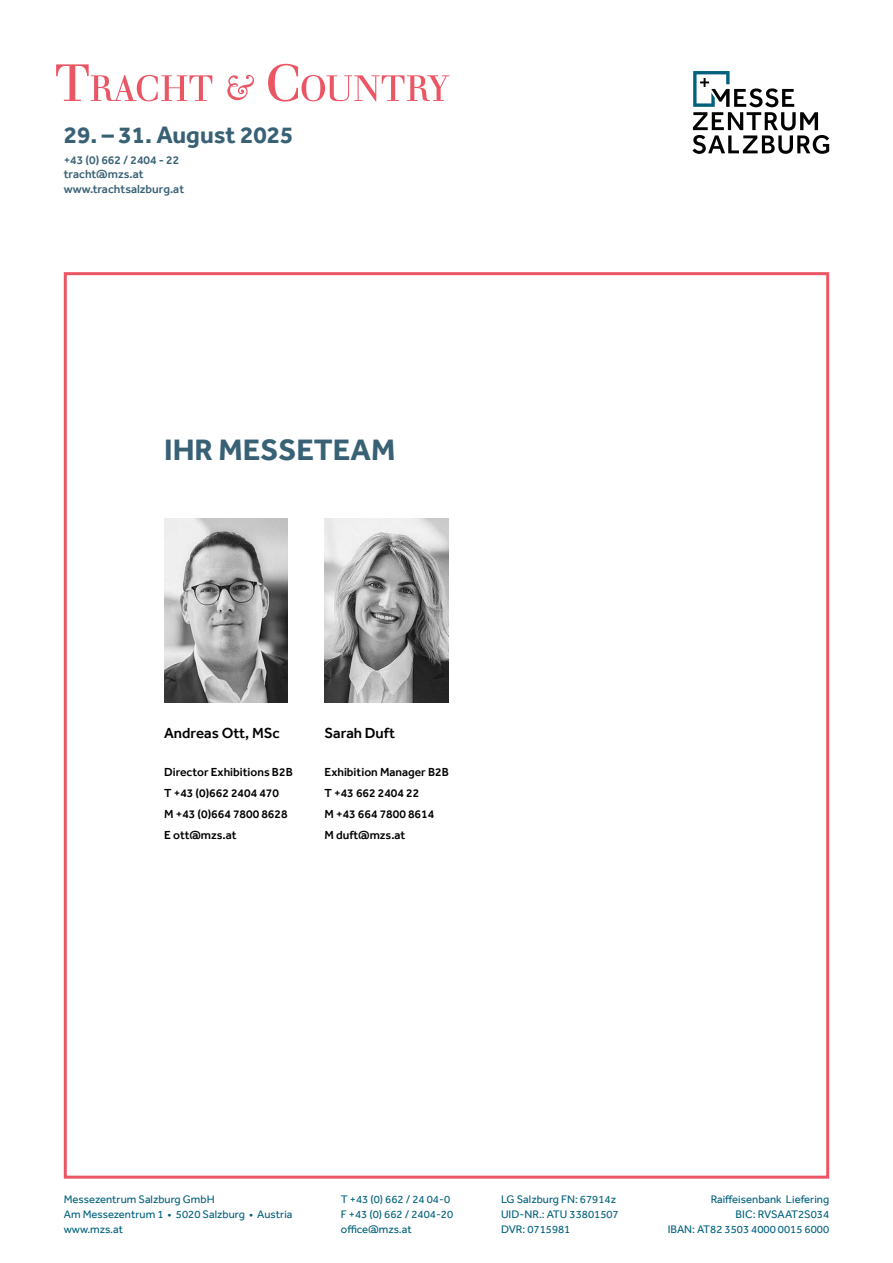
<style>
.page{position:relative;width:893px;height:1263px;background:#fff}
.page>*{position:absolute;margin:0;border:0;box-sizing:border-box;transform-origin:0 0}
.t1{font:700 30.3px "Effra";color:#396175}
.t2{font:700 24.45px "Effra";color:#396175}
.t3{font:500 15px "Effra";color:#000}
.t4{font:500 12px/21px "Effra";color:#000}
.t5{font:500 12px/14.4px "Effra";color:#396175}
.t6{font:11.25px/15px "Effra";color:#00617c}
</style>
<div class="page">
<svg style="left:56px;top:64px;width:156px;height:37px"></svg>
<svg style="left:268px;top:64px;width:181px;height:38px"></svg>
<svg style="left:227px;top:75px;width:27px;height:25px"></svg>
<svg style="left:692px;top:71px;width:137px;height:83px"></svg>
<img style="left:164px;top:519px;width:124px;height:183px">
<img style="left:325px;top:519px;width:123px;height:183px">
<h2 class="t2" style="left:64px;top:120px;width:231px">29. – 31. August 2025</h2>
<p class="t5" style="left:64px;top:152px;width:122px">+43 (0) 662 / 2404 - 22 tracht@mzs.at www.trachtsalzburg.at</p>
<h1 class="t1" style="left:164px;top:432px;width:233px">IHR MESSETEAM</h1>
<h3 class="t3" style="left:164px;top:724px;width:117px">Andreas Ott, MSc</h3>
<p class="t4" style="left:164px;top:761px;width:130px">Director Exhibitions B2B<br>T +43 (0)662 2404 470<br>M +43 (0)664 7800 8628<br>E ott@mzs.at</p>
<h3 class="t3" style="left:325px;top:724px;width:72px">Sarah Duft</h3>
<p class="t4" style="left:325px;top:761px;width:126px">Exhibition Manager B2B<br>T +43 662 2404 22<br>M +43 664 7800 8614<br>M duft@mzs.at</p>
<p class="t6" style="left:64px;top:1191px;width:230px">Messezentrum Salzburg GmbH<br>Am Messezentrum 1 • 5020 Salzburg • Austria www.mzs.at</p>
<p class="t6" style="left:341px;top:1191px;width:114px">T +43 (0) 662 / 24 04-0<br>F +43 (0) 662 / 2404-20 office@mzs.at</p>
<p class="t6" style="left:501px;top:1191px;width:119px">LG Salzburg FN: 67914z<br>UID-NR.: ATU 33801507<br>DVR: 0715981</p>
<p class="t6" style="left:668px;top:1191px;width:163px;text-align:right">Raiffeisenbank Liefering<br>BIC: RVSAAT2S034<br>IBAN: AT82 3503 4000 0015 6000</p>
</div>
